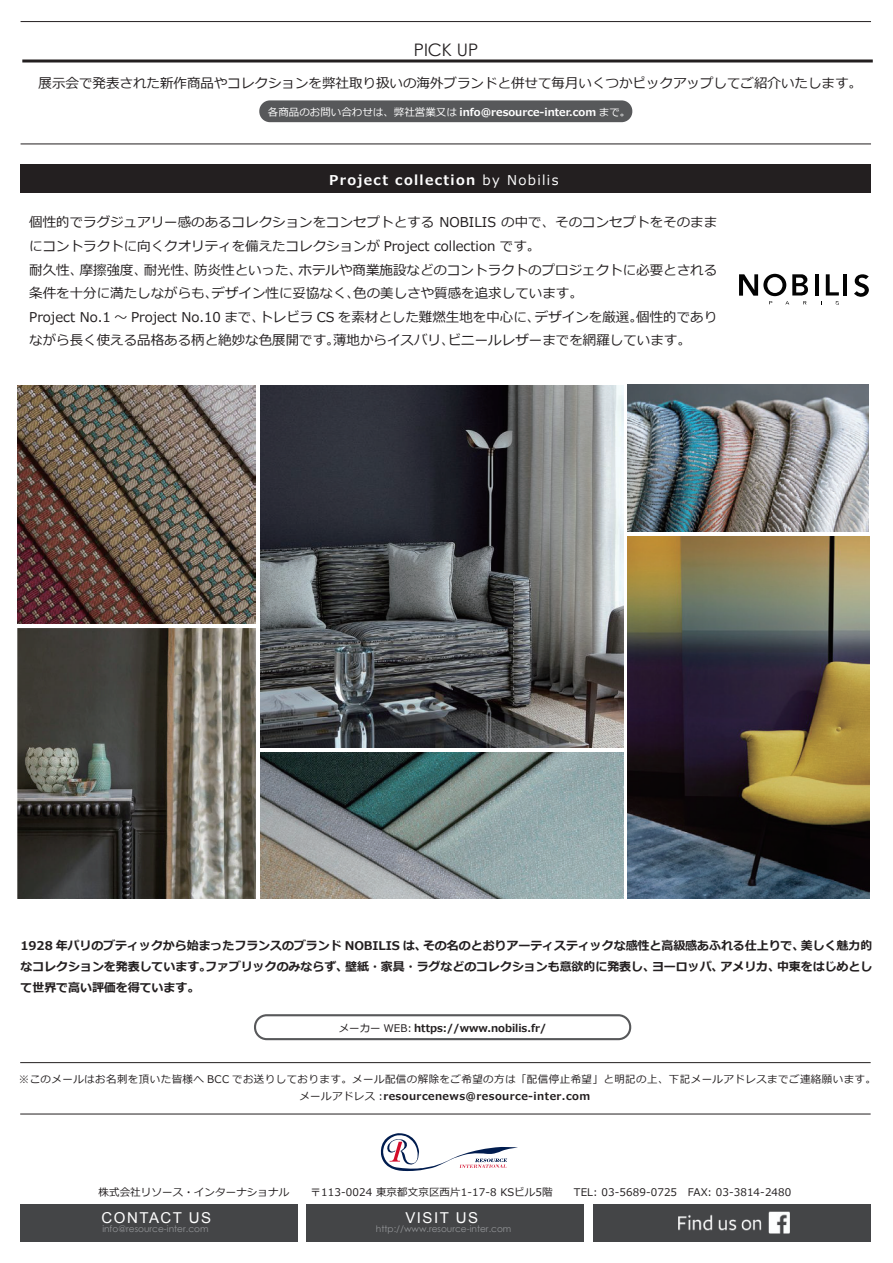
<style>
.page{position:relative;width:893px;height:1263px;background:#fff}
.page>*{position:absolute;margin:0;border:0;box-sizing:border-box;transform-origin:0 0}
.t1{font:17.25px "Century Gothic";color:#231f20}
.t2{font:15px "Arial";letter-spacing:.1em;color:#fff}
.t3{font:13.5px/23.7px "Meiryo";color:#231f20}
.t4{font:700 13.5px "Meiryo";letter-spacing:.1em;color:#fff}
.t5{font:700 12px/21px "Meiryo";letter-spacing:-.005em;color:#231f20;text-align:justify}
.t6{font:10.5px/16.5px "Meiryo";letter-spacing:.04em;color:#231f20;text-align:center}
.t7{font:10.5px "Meiryo";letter-spacing:.01em;color:#231f20}
.t8{font:700 10.5px "Meiryo";color:#fff}
.t9{font:700 10.5px "Meiryo";color:#231f20}
.t10{font:9px "Century Gothic";color:#939598}
.s1{font-weight:400}
.s2{font-weight:700}
</style>
<div class="page">
<div style="left:21px;top:165px;width:850px;height:28px;background:#231f20"></div>
<svg style="left:254px;top:1014px;width:377px;height:26px"></svg>
<hr style="left:21px;top:21px;width:850px;height:1px;background:#231f20">
<hr style="left:22px;top:59px;width:851px;height:3px;background:#231f20">
<hr style="left:21px;top:144px;width:850px;height:1px;background:#231f20">
<div style="left:259px;top:100px;width:373px;height:22px;background:#57585a;border-radius:11px"></div>
<hr style="left:20px;top:1062px;width:851px;height:1px;background:#231f20">
<hr style="left:20px;top:1114px;width:851px;height:1px;background:#231f20">
<svg style="left:380px;top:1133px;width:138px;height:39px"></svg>
<div style="left:593px;top:1204px;width:278px;height:37px;background:#444547"></div>
<img style="left:679px;top:1212px;width:110px;height:22px">
<div style="left:20px;top:1204px;width:278px;height:37px;background:#444547"></div>
<div style="left:307px;top:1204px;width:277px;height:37px;background:#444547"></div>
<img style="left:260px;top:385px;width:363px;height:363px">
<img style="left:17px;top:385px;width:239px;height:239px">
<img style="left:17px;top:628px;width:239px;height:271px">
<img style="left:260px;top:752px;width:363px;height:147px">
<img style="left:627px;top:536px;width:242px;height:363px">
<img style="left:627px;top:384px;width:242px;height:148px">
<svg style="left:835px;top:301px;width:4px;height:4px"></svg>
<hr style="left:815px;top:274px;width:4px;height:21px;background:#030303">
<hr style="left:843px;top:274px;width:4px;height:21px;background:#030303">
<svg style="left:826px;top:274px;width:13px;height:21px"></svg>
<svg style="left:854px;top:274px;width:15px;height:23px"></svg>
<svg style="left:739px;top:274px;width:69px;height:30px"></svg>
<p class="t1" style="left:414px;top:38px;width:66px">PICK UP</p>
<p class="t3" style="left:39px;top:72px;width:825px">展示会で発表された新作商品やコレクションを弊社取り扱いの海外ブランドと併せて毎月いくつかピックアップしてご紹介いたします。</p>
<p class="t8" style="left:268px;top:105px;width:364px"><span class="s1">各商品のお問い合わせは、弊社営業又は</span> info@resource-inter.com <span class="s1">まで。</span></p>
<p class="t4" style="left:329px;top:171px;width:231px">Project collection <span class="s1">by Nobilis</span></p>
<p class="t3" style="left:29px;top:211px;width:689px">個性的でラグジュアリー感のあるコレクションをコンセプトとする NOBILIS の中で、そのコンセプトをそのままにコントラクトに向くクオリティを備えたコレクションが Project collection です。<br>耐久性、摩擦強度、耐光性、防炎性といった、ホテルや商業施設などのコントラクトのプロジェクトに必要とされる条件を十分に満たしながらも、デザイン性に妥協なく、色の美しさや質感を追求しています。<br>Project No.1 ～ Project No.10 まで、トレビラ CS を素材とした難燃生地を中心に、デザインを厳選。個性的でありながら長く使える品格ある柄と絶妙な色展開です。薄地からイスバリ、ビニールレザーまでを網羅しています。</p>
<p class="t5" style="left:21px;top:935px;width:853px">1928 年パリのブティックから始まったフランスのブランド NOBILIS は、その名のとおりアーティスティックな感性と高級感あふれる仕上りで、美しく魅力的なコレクションを発表しています。ファブリックのみならず、壁紙・家具・ラグなどのコレクションも意欲的に発表し、ヨーロッパ、アメリカ、中東をはじめとして世界で高い評価を得ています。</p>
<p class="t9" style="left:339px;top:1020px;width:209px"><span class="s1">メーカー WEB:</span> https://www.nobilis.fr/</p>
<p class="t6" style="left:19px;top:1072px;width:859px">※このメールはお名刺を頂いた皆様へ BCC でお送りしております。メール配信の解除をご希望の方は「配信停止希望」と明記の上、下記メールアドレスまでご連絡願います。メールアドレス :<span class="s2">resourcenews@resource-inter.com</span></p>
<p class="t7" style="left:99px;top:1185px;width:694px">株式会社リソース・インターナショナル　　〒113-0024 東京都文京区西片1-17-8 KSビル5階　　TEL: 03-5689-0725　FAX: 03-3814-2480</p>
<p class="t2" style="left:102px;top:1208px;width:111px">CONTACT US</p>
<p class="t10" style="left:102px;top:1223px;width:108px">info@resource-inter.com</p>
<p class="t2" style="left:405px;top:1208px;width:74px">VISIT US</p>
<p class="t10" style="left:376px;top:1223px;width:137px">http://www.resource-inter.com</p>
</div>
